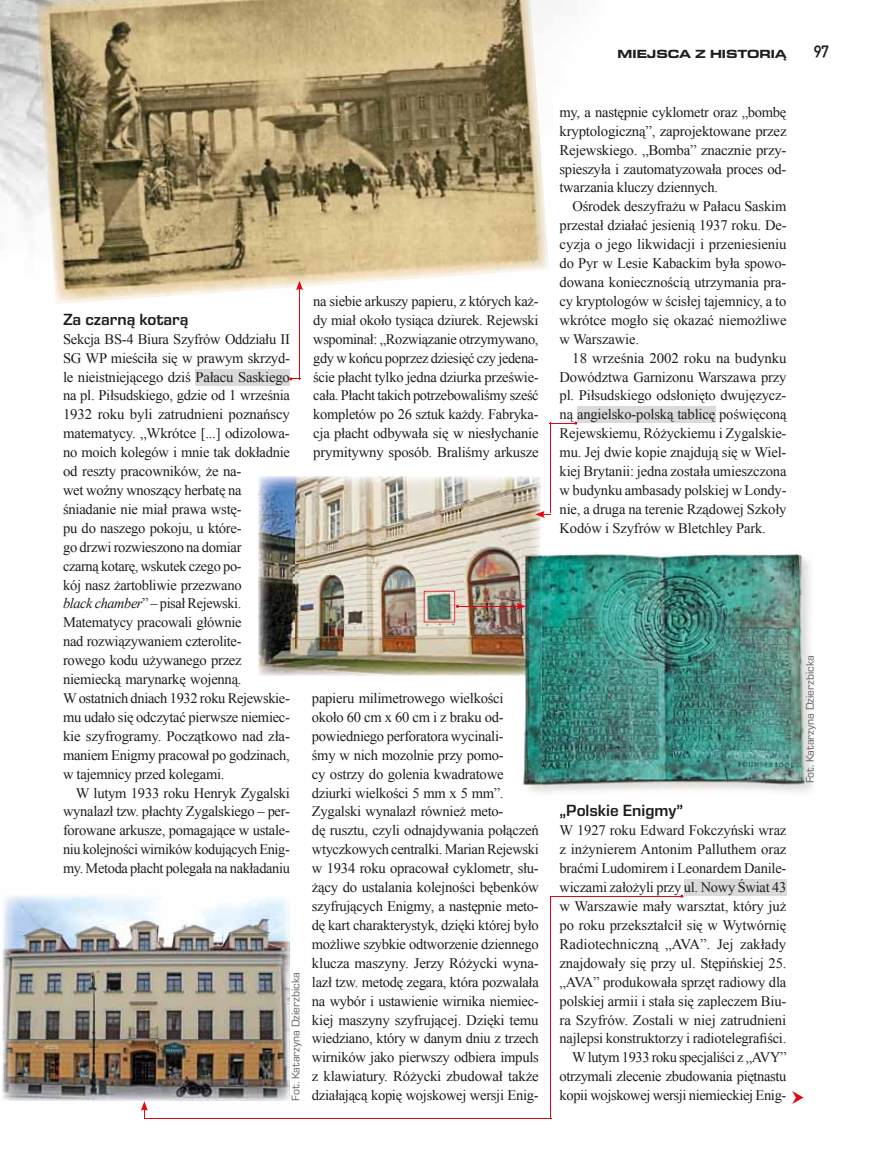
<style>
.page{position:relative;width:872px;height:1170px;background:#fff}
.page>*{position:absolute;margin:0;border:0;box-sizing:border-box;transform-origin:0 0}
.t1{font:600 16.5px "Eurostile Next LT Pro";color:#1d1d1b}
.t2{font:14.55px/18.9px "Times New Roman";letter-spacing:-.02em;color:#1d1d1b;text-align:justify}
.t3{font:700 expanded 12px "Eurostile Next LT Pro";color:#1d1d1b}
.t4{font:12px "Copystruct Normal";color:#1d1d1b}
.t5{font:11.25px "Eurostile Next LT Pro";color:#646363}
.s1{font-style:italic}
</style>
<div class="page">
<img style="left:0;top:0;width:553px;height:1119px">
<div style="left:58px;top:306px;width:236px;height:575px;background:#fff"></div>
<div style="left:305px;top:291px;width:237px;height:814px;background:#fff"></div>
<img style="left:35px;top:0;width:148px;height:152px">
<img style="left:183px;top:0;width:149px;height:141px">
<img style="left:332px;top:0;width:148px;height:131px">
<img style="left:480px;top:0;width:69px;height:273px">
<img style="left:45px;top:141px;width:159px;height:163px">
<img style="left:193px;top:131px;width:159px;height:162px">
<img style="left:341px;top:121px;width:159px;height:162px">
<img style="left:540px;top:485px;width:1px;height:53px">
<img style="left:294px;top:476px;width:152px;height:199px">
<img style="left:259px;top:476px;width:35px;height:199px">
<img style="left:446px;top:476px;width:94px;height:149px">
<img style="left:446px;top:625px;width:74px;height:50px">
<img style="left:3px;top:894px;width:286px;height:206px">
<img style="left:522px;top:553px;width:290px;height:245px">
<img style="left:553px;top:789px;width:237px;height:9px">
<img style="left:542px;top:548px;width:269px;height:241px">
<img style="left:520px;top:548px;width:20px;height:127px">
<img style="left:522px;top:553px;width:18px;height:122px">
<div style="left:195px;top:369px;width:95px;height:16px;background:#dadada"></div>
<div style="left:684px;top:879px;width:102px;height:16px;background:#dadada"></div>
<div style="left:577px;top:406px;width:138px;height:17px;background:#dadada"></div>
<svg style="left:289px;top:377px;width:11px;height:3px"></svg>
<svg style="left:549px;top:421px;width:28px;height:3px"></svg>
<hr style="left:550px;top:895px;width:132px;height:1px;background:#e30613">
<hr style="left:550px;top:422px;width:1px;height:91px;background:#e30613">
<hr style="left:550px;top:896px;width:1px;height:223px;background:#e30613">
<hr style="left:144px;top:1118px;width:407px;height:1px;background:#e30613">
<hr style="left:299px;top:288px;width:1px;height:91px;background:#e30613">
<svg style="left:296px;top:281px;width:7px;height:9px"></svg>
<svg style="left:535px;top:511px;width:15px;height:7px"></svg>
<svg style="left:141px;top:1101px;width:7px;height:17px"></svg>
<hr style="left:457px;top:606px;width:62px;height:1px;background:#e30613">
<svg style="left:516px;top:603px;width:10px;height:6px"></svg>
<svg style="left:424px;top:590px;width:35px;height:32px"></svg>
<p class="t1" style="left:63px;top:310px;width:127px">Za czarną kotarą</p>
<p class="t2" style="left:63px;top:329px;width:228px;text-align:left">Sekcja BS-4 Biura Szyfrów Oddziału II SG WP mieściła się w prawym skrzyd&shy;le nieistniejącego dziś Pałacu Saskiego na pl. Piłsudskiego, gdzie od 1 września 1932 roku byli zatrudnieni poznańscy matematycy. „Wkrótce [...] odizolowa&shy;no moich kolegów i mnie tak dokładnie od reszty pracowników, że na-<br>wet woźny wnoszący herbatę na śniadanie nie miał prawa wstę-<br>pu do naszego pokoju, u które-<br>go drzwi rozwieszono na domiar<br>czarną kotarę, wskutek czego po-<br>kój nasz żartobliwie przezwano<br><span class="s1">black chamber</span>” – pisał Rejewski.<br>Matematycy pracowali głównie<br>nad rozwiązywaniem czterolite-<br>rowego kodu używanego przez niemiecką marynarkę wojenną.<br>W ostatnich dniach 1932 roku Rejewskie&shy;mu udało się odczytać pierwsze niemiec&shy;kie szyfrogramy. Początkowo nad zła&shy;maniem Enigmy pracował po godzinach, w tajemnicy przed kolegami.</p>
<p class="t2" style="left:63px;top:783px;width:228px;text-indent:13px">W lutym 1933 roku Henryk Zygalski wynalazł tzw. płachty Zygalskiego – per&shy;forowane arkusze, pomagające w ustale&shy;niu kolejności wirników kodujących Enig&shy;my. Metoda płacht polegała na nakładaniu</p>
<p class="t5" style="left:289px;top:1100px;width:129px;rotate:-90deg">Fot. Katarzyna Dzierzbicka</p>
<p class="t2" style="left:313px;top:291px;width:227px">na siebie arkuszy papieru, z których każ&shy;dy miał około tysiąca dziurek. Rejewski wspominał: „Rozwiązanie otrzymywano, gdy w końcu poprzez dziesięć czy jedena&shy;ście płacht tylko jedna dziurka prześwie&shy;cała. Płacht takich potrzebowaliśmy sześć kompletów po 26 sztuk każdy. Fabryka&shy;cja płacht odbywała się w niesłychanie prymitywny sposób. Braliśmy arkusze</p>
<p class="t2" style="left:312px;top:688px;width:228px;text-align:left">papieru milimetrowego wielkości około 60 cm x 60 cm i z braku od&shy;powiedniego perforatora wycinali-<br>śmy w nich mozolnie przy pomo-<br>cy ostrzy do golenia kwadratowe dziurki wielkości 5 mm x 5 mm”.<br>Zygalski wynalazł również meto-<br>dę rusztu, czyli odnajdywania połą czeń wtyczkowych centralki. Marian Rejewski w 1934 roku opracował cyklometr, słu&shy;żący do ustalania kolejności bę benkó w szyfrujących Enigmy, a następnie meto&shy;dę kart charakterystyk, dzięki której było możliwe szybkie odtworzenie dziennego klucza maszyny. Jerzy Różycki wyna&shy;lazł tzw. metodę zegara, która pozwalała na wybór i ustawienie wirnika niemiec&shy;kiej maszyny szyfrującej. Dzięki temu wiedziano, który w danym dniu z trzech wirników jako pierwszy odbiera impuls z klawiatury. Różycki zbudował także działającą kopię wojskowej wersji Enig-</p>
<p class="t3" style="left:617px;top:47px;width:171px">MIEJSCA Z HISTORIĄ</p>
<p class="t4" style="left:813px;top:44px;width:18px">97</p>
<p class="t2" style="left:559px;top:102px;width:228px">my, a następnie cyklometr oraz „bombę kryptologiczną”, zaprojektowane przez Rejewskiego. „Bomba” znacznie przy&shy;spieszyła i zautomatyzowała proces od&shy;twarzania kluczy dziennych.</p>
<p class="t2" style="left:559px;top:197px;width:228px;text-indent:13px">Ośrodek deszyfrażu w Pałacu Saskim przestał działać jesienią 1937 roku. De&shy;cyzja o jego likwidacji i przeniesieniu do Pyr w Lesie Kabackim była spowo&shy;dowana koniecznością utrzymania pra&shy;cy kryptologów w ścisłej tajemnicy, a to wkrótce mogło się okazać niemożliwe w Warszawie.</p>
<p class="t2" style="left:559px;top:348px;width:228px;text-indent:13px">18 września 2002 roku na budynku Dowództwa Garnizonu Warszawa przy pl. Piłsudskiego odsłonięto dwujęzycz&shy;ną angielsko-polską tablicę poświęconą Rejewskiemu, Różyckiemu i Zygalskie&shy;mu. Jej dwie kopie znajdują się w Wiel&shy;kiej Brytanii: jedna została umieszczona w budynku ambasady polskiej w Londy&shy;nie, a druga na terenie Rządowej Szkoły Kodów i Szyfrów w Bletchley Park.</p>
<p class="t1" style="left:559px;top:801px;width:125px">„Polskie Enigmy”</p>
<p class="t2" style="left:559px;top:820px;width:228px;text-align:right">W 1927 roku Edward Fokczyński wraz z inżynierem Antonim Palluthem oraz braćmi Ludomirem i Leonardem Danile&shy;wiczami założyli przy ul. Nowy Świat 43 w Warszawie mały warsztat, który już po roku przekształcił się w Wytwórnię Radiotechniczną „AVA”. Jej zakłady znajdowały się przy ul. Stępińskiej 25. „AVA” produkowała sprzęt radiowy dla polskiej armii i stała się zapleczem Biu&shy;ra Szyfrów. Zostali w niej zatrudnieni najlepsi konstruktorzy i radiotelegrafiści.<br>W lutym 1933 roku specjaliści z „AVY” otrzymali zlecenie zbudowania piętnastu kopii wojskowej wersji niemieckiej Enig-</p>
<p class="t5" style="left:803px;top:783px;width:129px;rotate:-90deg">Fot. Katarzyna Dzierzbicka</p>
</div>
